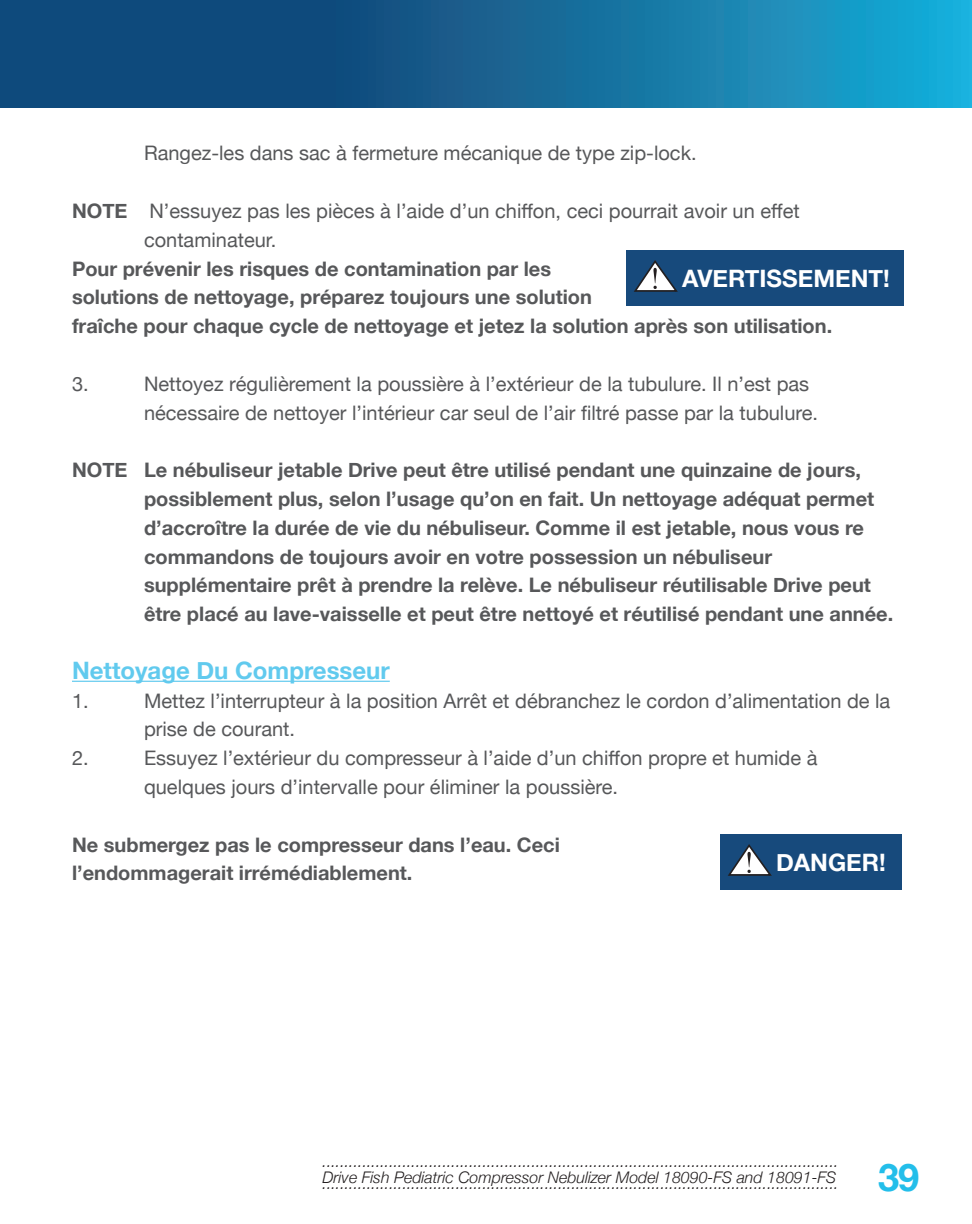
<style>
.page{position:relative;width:972px;height:1224px;background:#fff}
.page>*{position:absolute;margin:0;border:0;box-sizing:border-box;transform-origin:0 0}
.t1{font:700 38px "Helvetica Neue";color:#23beea}
.t2{font:700 24px "Helvetica Neue";color:#61caee}
.t3{font:700 24px "Helvetica Neue";color:#fff}
.t4{font:700 20px/28.8px "Helvetica Neue";color:#57585a}
.t5{font:20px/28.8px "Helvetica Neue";color:#57585a}
.t6{font:italic 300 16px/16px "Helvetica Neue";color:#231f20}
.s1{font-weight:700}
</style>
<div class="page">
<svg style="left:0;top:0;width:972px;height:108px;background:#146a99"></svg>
<hr style="left:72px;top:681px;width:318px;height:1px;background:#61caee">
<div style="left:626px;top:250px;width:278px;height:56px;background:#174a7c"></div>
<svg style="left:634px;top:260px;width:44px;height:32px"></svg>
<div style="left:720px;top:834px;width:182px;height:56px;background:#174a7c"></div>
<svg style="left:728px;top:844px;width:44px;height:32px"></svg>
<p class="t5" style="left:144px;top:138px;width:554px">Rangez-les dans sac à fermeture mécanique de type zip-lock.</p>
<p class="t5" style="left:72px;top:195px;width:729px"><span class="s1">NOTE</span> N’essuyez pas les pièces à l’aide d’un chiffon, ceci pourrait avoir un effet</p>
<p class="t5" style="left:144px;top:224px;width:134px">contaminateur.</p>
<p class="t4" style="left:72px;top:253px;width:481px">Pour prévenir les risques de contamination par les</p>
<p class="t4" style="left:72px;top:282px;width:522px">solutions de nettoyage, préparez toujours une solution</p>
<p class="t4" style="left:72px;top:311px;width:762px">fraîche pour chaque cycle de nettoyage et jetez la solution après son utilisation.</p>
<p class="t5" style="left:72px;top:368px;width:18px">3.</p>
<p class="t5" style="left:144px;top:368px;width:676px">Nettoyez régulièrement la poussière à l’extérieur de la tubulure. Il n’est pas nécessaire de nettoyer l’intérieur car seul de l’air filtré passe par la tubulure.</p>
<p class="t4" style="left:144px;top:455px;width:732px;text-indent:-72px">NOTE Le nébuliseur jetable Drive peut être utilisé pendant une quinzaine de jours, possiblement plus, selon l’usage qu’on en fait. Un nettoyage adéquat permet d’accroître la durée de vie du nébuliseur. Comme il est jetable, nous vous re commandons de toujours avoir en votre possession un nébuliseur</p>
<p class="t4" style="left:144px;top:570px;width:751px">supplémentaire prêt à prendre la relève. Le nébuliseur réutilisable Drive peut être placé au lave-vaisselle et peut être nettoyé et réutilisé pendant une année.</p>
<p class="t2" style="left:72px;top:649px;width:319px">Nettoyage Du Compresseur</p>
<p class="t5" style="left:72px;top:685px;width:18px">1.</p>
<p class="t5" style="left:144px;top:685px;width:748px">Mettez l’interrupteur à la position Arrêt et débranchez le cordon d’alimentation de la prise de courant.</p>
<p class="t5" style="left:72px;top:742px;width:18px">2.</p>
<p class="t5" style="left:144px;top:742px;width:675px">Essuyez l’extérieur du compresseur à l’aide d’un chiffon propre et humide à quelques jours d’intervalle pour éliminer la poussière.</p>
<p class="t4" style="left:72px;top:829px;width:489px">Ne submergez pas le compresseur dans l’eau. Ceci</p>
<p class="t4" style="left:72px;top:858px;width:342px">l’endommagerait irrémédiablement.</p>
<p class="t3" style="left:682px;top:257px;width:209px">AVERTISSEMENT!</p>
<p class="t3" style="left:776px;top:841px;width:111px">DANGER!</p>
<p class="t6" style="left:323px;top:1153px;width:517px">....................................................................................................................<br>Drive Fish Pediatric Compressor Nebulizer Model 18090-FS and 18091-FS</p>
<p class="t6" style="left:323px;top:1175px;width:517px">....................................................................................................................</p>
<h1 class="t1" style="left:878px;top:1143px;width:43px">39</h1>
</div>
